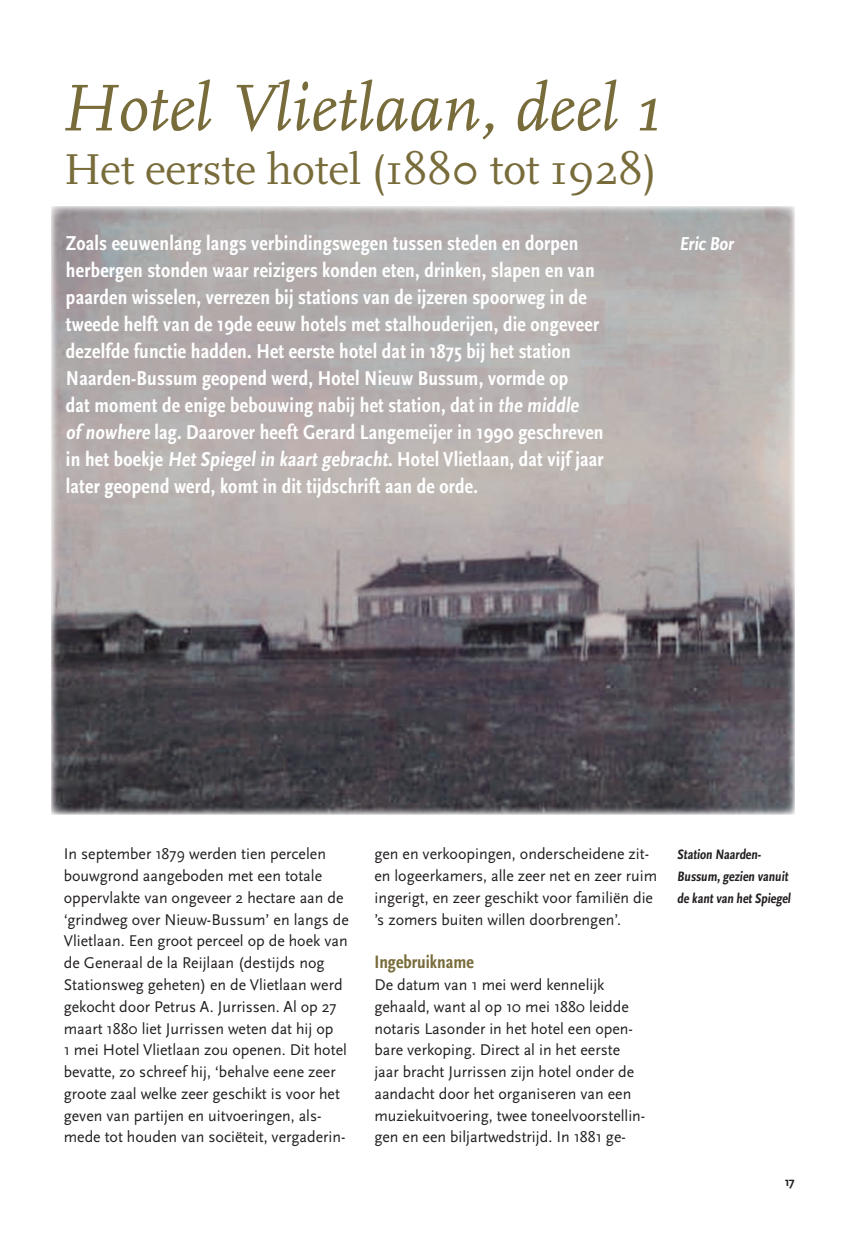
<style>
.page{position:relative;width:851px;height:1234px;background:#fff}
.page>*{position:absolute;margin:0;border:0;box-sizing:border-box;transform-origin:0 0}
.t1{font:italic 69px "Scala Pro";color:#796c3b}
.t2{font:45px "Scala Pro";letter-spacing:-.005em;color:#796c3b}
.t3{font:700 condensed 21px/27px "Scala Sans Pro";letter-spacing:.01em;color:#fff}
.t4{font:700 condensed 19.5px "Scala Sans Pro";color:#fff}
.t5{font:700 condensed 18.75px "Scala Sans Pro";color:#796c3b}
.t6{font:16.2px/21.8px "Scala Sans Pro";color:#231f20}
.t7{font:700 condensed 14.25px/21.8px "Scala Sans Pro";color:#231f20}
.t8{font:700 12.75px "Scala Sans Pro";color:#231f20}
</style>
<div class="page">
<img style="left:51px;top:206px;width:743px;height:608px">
<h1 class="t1" style="left:60px;top:68px;width:602px">Hotel Vlietlaan, deel 1</h1>
<h2 class="t2" style="left:64px;top:143px;width:594px">Het eerste hotel (1880 tot 1928)</h2>
<p class="t3" style="left:66px;top:230px;width:539px">Zoals eeuwenlang langs verbindingswegen tussen steden en dorpen herbergen stonden waar reizigers konden eten, drinken, slapen en van paarden wisselen, verrezen bij stations van de ijzeren spoorweg in de tweede helft van de 19de eeuw hotels met stalhouderijen, die ongeveer dezelfde functie hadden. Het eerste hotel dat in 1875 bij het station Naarden-Bussum geopend werd, Hotel Nieuw Bussum, vormde op<br>dat moment de enige bebouwing nabij het station, dat in the middle<br>of nowhere lag. Daarover heeft Gerard Langemeijer in 1990 geschreven in het boekje Het Spiegel in kaart gebracht. Hotel Vlietlaan, dat vijf jaar later geopend werd, komt in dit tijdschrift aan de orde.</p>
<p class="t4" style="left:679px;top:232px;width:58px">Eric Bor</p>
<p class="t6" style="left:64px;top:843px;width:286px">In september 1879 werden tien percelen bouwgrond aangeboden met een totale oppervlakte van ongeveer 2 hectare aan de ‘grindweg over Nieuw-Bussum’ en langs de Vlietlaan. Een groot perceel op de hoek van de Generaal de la Reijlaan (destijds nog Stationsweg geheten) en de Vlietlaan werd gekocht door Petrus A. Jurrissen. Al op 27 maart 1880 liet Jurrissen weten dat hij op<br>1 mei Hotel Vlietlaan zou openen. Dit hotel bevatte, zo schreef hij, ‘behalve eene zeer groote zaal welke zeer geschikt is voor het geven van partijen en uitvoeringen, als&shy;mede tot houden van sociëteit, vergaderin-</p>
<p class="t6" style="left:374px;top:843px;width:284px">gen en verkoopingen, onderscheidene zit&shy;en logeerkamers, alle zeer net en zeer ruim ingerigt, en zeer geschikt voor familiën die ’s zomers buiten willen doorbrengen’.</p>
<p class="t5" style="left:374px;top:951px;width:101px">Ingebruikname</p>
<p class="t6" style="left:374px;top:973px;width:272px">De datum van 1 mei werd kennelijk gehaald, want al op 10 mei 1880 leidde notaris Lasonder in het hotel een open&shy;bare verkoping. Direct al in het eerste jaar bracht Jurrissen zijn hotel onder de aandacht door het organiseren van een muziekuitvoering, twee toneelvoorstellin&shy;gen en een biljartwedstrijd. In 1881 ge-</p>
<p class="t7" style="left:677px;top:843px;width:116px">Station Naarden-<br>Bussum, gezien vanuit de kant van het Spiegel</p>
<p class="t8" style="left:784px;top:1174px;width:12px">17</p>
</div>
